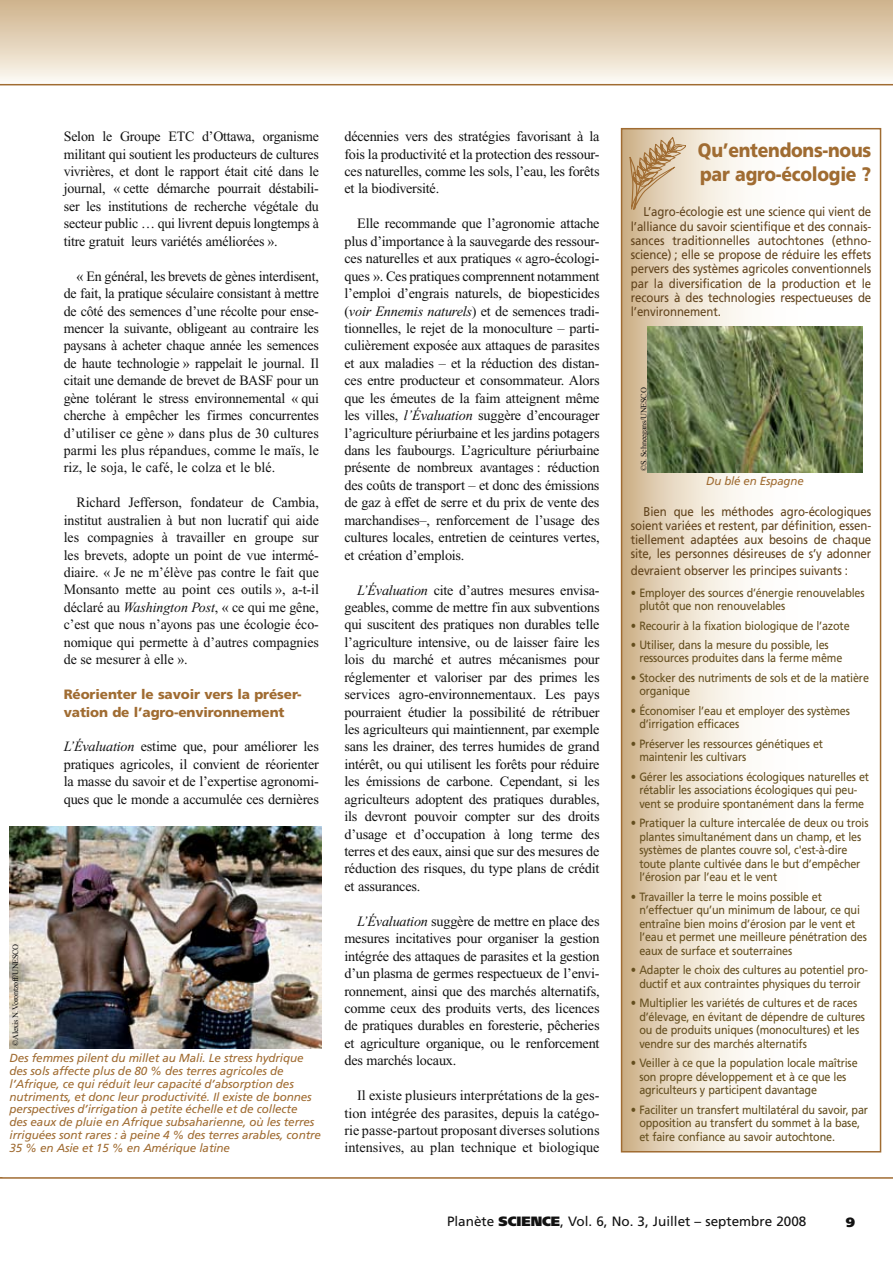
<style>
.page{position:relative;width:893px;height:1263px;background:#fff}
.page>*{position:absolute;margin:0;border:0;box-sizing:border-box;transform-origin:0 0}
.t1{font:900 19.5px/23.4px "Frutiger";letter-spacing:-.015em;color:#a06c32;scale:.9 1}
.t2{font:14.25px/17.4px "Times New Roman";letter-spacing:-.015em;color:#121212;text-align:justify}
.t3{font:900 13.5px/17.4px "Frutiger";letter-spacing:-.01em;color:#a06c32}
.t4{font:13.5px "Frutiger";color:#121212}
.t5{font:12.75px/14.2px "Frutiger";letter-spacing:-.01em;color:#62441d;text-align:justify;scale:.9 1}
.t6{font:12px/13.5px "Frutiger";letter-spacing:-.015em;color:#644e1e;scale:.9 1}
.t7{font:italic 11.7px/12.8px "Frutiger";letter-spacing:-.01em;color:#a06c32}
.t8{font:8.25px "Times New Roman";letter-spacing:-.035em;color:#121212}
.s1{font-style:italic}
.s2{font-weight:900}
</style>
<div class="page">
<div style="left:0;top:0;width:893px;height:85px;background:linear-gradient(to bottom,#ceb189,#fdfaf3)"></div>
<hr style="left:0;top:84px;width:893px;height:1px;background:#a06c32">
<hr style="left:0;top:1177px;width:893px;height:2px;background:#a06c32">
<svg style="left:624px;top:131px;width:239px;height:1018px"></svg>
<div style="left:621px;top:128px;width:260px;height:1024px;border:2px solid #a06c32"></div>
<img style="left:648px;top:326px;width:215px;height:146px">
<img style="left:9px;top:827px;width:312px;height:221px">
<svg style="left:630px;top:137px;width:56px;height:73px;background:#d1b795"></svg>
<p class="t2" style="left:64px;top:128px;width:257px">Selon le Groupe ETC d’Ottawa, organisme militant qui soutient les producteurs de cultures vivrières, et dont le rapport était cité dans le journal, « cette démarche pourrait déstabili&shy;ser les institutions de recherche végétale du secteur public … qui livrent depuis longtemps à titre gratuit leurs variétés améliorées ».</p>
<p class="t2" style="left:64px;top:267px;width:257px;text-indent:13px">« En général, les brevets de gènes interdisent, de fait, la pratique séculaire consistant à mettre de côté des semences d’une récolte pour ense&shy;mencer la suivante, obligeant au contraire les paysans à acheter chaque année les semences de haute technologie » rappelait le journal. Il citait une demande de brevet de BASF pour un gène tolérant le stress environnemental « qui cherche à empêcher les firmes concurrentes d’utiliser ce gène » dans plus de 30 cultures parmi les plus répandues, comme le maïs, le riz, le soja, le café, le colza et le blé.</p>
<p class="t2" style="left:64px;top:494px;width:257px;text-indent:13px">Richard Jefferson, fondateur de Cambia, institut australien à but non lucratif qui aide les compagnies à travailler en groupe sur les brevets, adopte un point de vue intermé&shy;diaire. « Je ne m’élève pas contre le fait que Monsanto mette au point ces outils », a-t-il déclaré au <span class="s1">Washington Post</span>, « ce qui me gêne, c’est que nous n’ayons pas une écologie éco&shy;nomique qui permette à d’autres compagnies de se mesurer à elle ».</p>
<p class="t3" style="left:64px;top:685px;width:239px">Réorienter le savoir vers la préser&shy;vation de l’agro-environnement</p>
<p class="t2" style="left:64px;top:738px;width:257px"><span class="s1">L’Évaluation</span> estime que, pour améliorer les pratiques agricoles, il convient de réorienter la masse du savoir et de l’expertise agronomi&shy;ques que le monde a accumulée ces dernières</p>
<p class="t8" style="left:11px;top:1046px;width:104px;rotate:-90deg">©Alexis N. Vorontzoff/UNESCO</p>
<p class="t7" style="left:10px;top:1052px;width:313px">Des femmes pilent du millet au Mali. Le stress hydrique des sols affecte plus de 80 % des terres agricoles de l’Afrique, ce qui réduit leur capacité d’absorption des nutriments, et donc leur productivité. Il existe de bonnes perspectives d’irrigation à petite échelle et de collecte<br>des eaux de pluie en Afrique subsaharienne, où les terres irriguées sont rares : à peine 4 % des terres arables, contre 35 % en Asie et 15 % en Amérique latine</p>
<p class="t2" style="left:344px;top:128px;width:257px">décennies vers des stratégies favorisant à la fois la productivité et la protection des ressour&shy;ces naturelles, comme les sols, l’eau, les forêts et la biodiversité.</p>
<p class="t2" style="left:344px;top:215px;width:257px;text-indent:13px">Elle recommande que l’agronomie attache plus d’importance à la sauvegarde des ressour&shy;ces naturelles et aux pratiques « agro-écologi&shy;ques ». Ces pratiques comprennent notamment l’emploi d’engrais naturels, de biopesticides (<span class="s1">voir Ennemis naturels</span>) et de semences tradi&shy;tionnelles, le rejet de la monoculture – parti&shy;culièrement exposée aux attaques de parasites et aux maladies – et la réduction des distan&shy;ces entre producteur et consommateur. Alors que les émeutes de la faim atteignent même les villes, <span class="s1">l’Évaluation</span> suggère d’encourager l’agriculture périurbaine et les jardins potagers dans les faubourgs. L’agriculture périurbaine présente de nombreux avantages : réduction des coûts de transport – et donc des émissions de gaz à effet de serre et du prix de vente des marchandises–, renforcement de l’usage des cultures locales, entretien de ceintures vertes, et création d’emplois.</p>
<p class="t2" style="left:344px;top:581px;width:257px;text-indent:13px"><span class="s1">L’Évaluation</span> cite d’autres mesures envisa&shy;geables, comme de mettre fin aux subventions qui suscitent des pratiques non durables telle l’agriculture intensive, ou de laisser faire les lois du marché et autres mécanismes pour réglementer et valoriser par des primes les services agro-environnementaux. Les pays pourraient étudier la possibilité de rétribuer les agriculteurs qui maintiennent, par exemple sans les drainer, des terres humides de grand intérêt, ou qui utilisent les forêts pour réduire les émissions de carbone. Cependant, si les agriculteurs adoptent des pratiques durables, ils devront pouvoir compter sur des droits d’usage et d’occupation à long terme des terres et des eaux, ainsi que sur des mesures de réduction des risques, du type plans de crédit et assurances.</p>
<p class="t2" style="left:344px;top:912px;width:257px;text-indent:13px"><span class="s1">L’Évaluation</span> suggère de mettre en place des mesures incitatives pour organiser la gestion intégrée des attaques de parasites et la gestion d’un plasma de germes respectueux de l’envi&shy;ronnement, ainsi que des marchés alternatifs, comme ceux des produits verts, des licences de pratiques durables en foresterie, pêcheries et agriculture organique, ou le renforcement des marchés locaux.</p>
<p class="t2" style="left:344px;top:1087px;width:257px;text-indent:13px">Il existe plusieurs interprétations de la ges&shy;tion intégrée des parasites, depuis la catégo&shy;rie passe-partout proposant diverses solutions intensives, au plan technique et biologique</p>
<h1 class="t1" style="left:698px;top:139px;width:194px">Qu’entendons-nous par agro-écologie ?</h1>
<p class="t5" style="left:631px;top:205px;width:269px;text-indent:13px">L’agro-écologie est une science qui vient de l’alliance du savoir scientifique et des connais&shy;sances traditionnelles autochtones (ethno&shy;science) ; elle se propose de réduire les effets pervers des systèmes agricoles conventionnels par la diversification de la production et le recours à des technologies respectueuses de l’environnement.</p>
<p class="t8" style="left:639px;top:471px;width:85px;rotate:-90deg">©S. Schneegans/UNESCO</p>
<p class="t7" style="left:706px;top:474px;width:99px">Du blé en Espagne</p>
<p class="t5" style="left:631px;top:504px;width:269px;text-indent:13px">Bien que les méthodes agro-écologiques soient variées et restent, par définition, essen&shy;tiellement adaptées aux besoins de chaque site, les personnes désireuses de s’y adonner</p>
<p class="t5" style="left:631px;top:563px;width:243px">devraient observer les principes suivants :</p>
<p class="t6" style="left:639px;top:585px;width:252px;text-indent:-9px">• Employer des sources d’énergie renouvelables plutôt que non renouvelables</p>
<p class="t6" style="left:631px;top:618px;width:245px">• Recourir à la fixation biologique de l’azote</p>
<p class="t6" style="left:639px;top:638px;width:227px;text-indent:-8px">• Utiliser, dans la mesure du possible, les ressources produites dans la ferme même</p>
<p class="t6" style="left:639px;top:671px;width:257px;text-indent:-8px">• Stocker des nutriments de sols et de la matière organique</p>
<p class="t6" style="left:639px;top:704px;width:235px;text-indent:-8px">• Économiser l’eau et employer des systèmes d’irrigation efficaces</p>
<p class="t6" style="left:639px;top:737px;width:206px;text-indent:-8px">• Préserver les ressources génétiques et maintenir les cultivars</p>
<p class="t6" style="left:631px;top:770px;width:266px;text-align:center">• Gérer les associations écologiques naturelles et rétablir les associations écologiques qui peu&shy;vent se produire spontanément dans la ferme</p>
<p class="t6" style="left:639px;top:816px;width:256px;text-indent:-8px">• Pratiquer la culture intercalée de deux ou trois plantes simultanément dans un champ, et les systèmes de plantes couvre sol, c'est-à-dire toute plante cultivée dans le but d’empêcher l’érosion par l’eau et le vent</p>
<p class="t6" style="left:639px;top:890px;width:254px;text-indent:-8px">• Travailler la terre le moins possible et n’effectuer qu’un minimum de labour, ce qui entraîne bien moins d’érosion par le vent et l’eau et permet une meilleure pénétration des eaux de surface et souterraines</p>
<p class="t6" style="left:631px;top:963px;width:265px;text-align:center">• Adapter le choix des cultures au potentiel pro&shy;ductif et aux contraintes physiques du terroir</p>
<p class="t6" style="left:639px;top:996px;width:252px;text-indent:-8px">• Multiplier les variétés de cultures et de races d’élevage, en évitant de dépendre de cultures ou de produits uniques (monocultures) et les vendre sur des marchés alternatifs</p>
<p class="t6" style="left:639px;top:1056px;width:244px;text-indent:-8px">• Veiller à ce que la population locale maîtrise son propre développement et à ce que les agriculteurs y participent davantage</p>
<p class="t6" style="left:639px;top:1102px;width:256px;text-indent:-8px">• Faciliter un transfert multilatéral du savoir, par opposition au transfert du sommet à la base, et faire confiance au savoir autochtone.</p>
<p class="t4" style="left:447px;top:1213px;width:361px">Planète <span class="s2">SCIENCE</span>, Vol. 6, No. 3, Juillet – septembre 2008</p>
</div>
